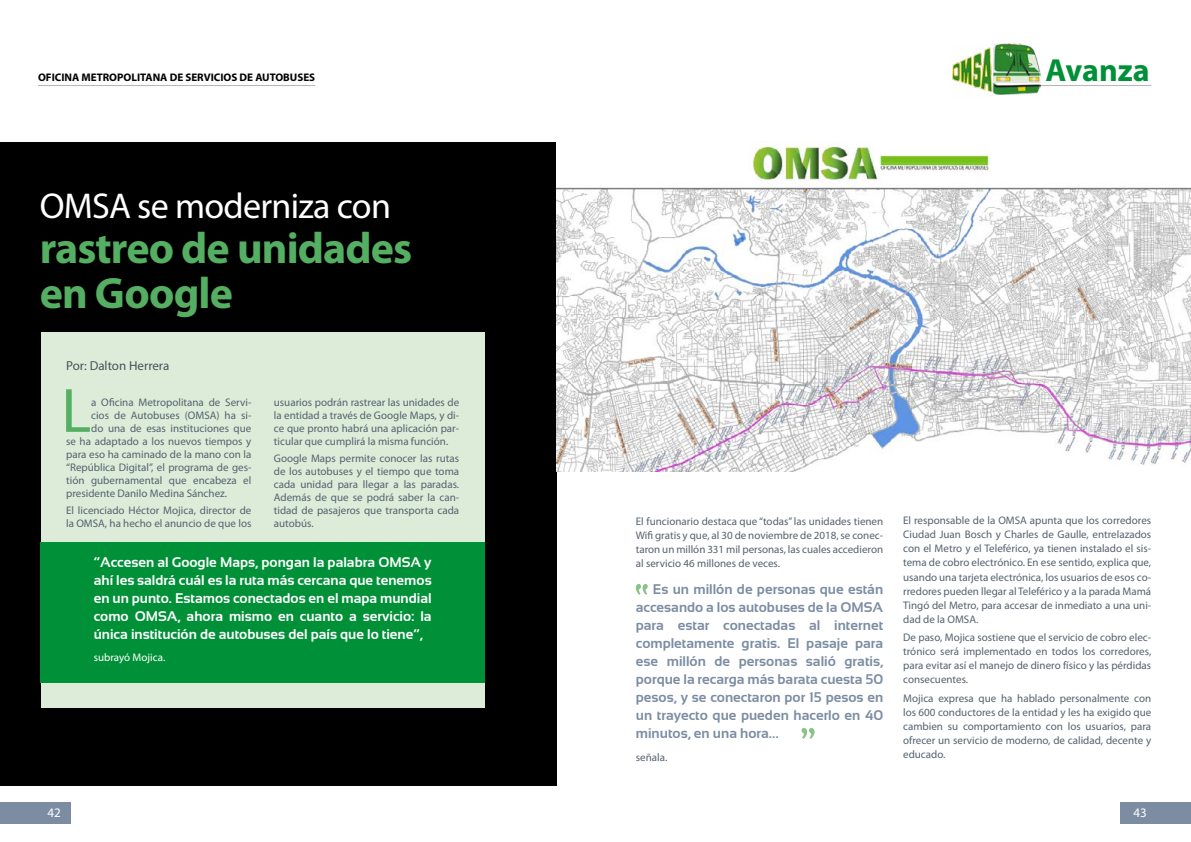
<style>
.page{position:relative;width:1191px;height:842px;background:#fff}
.page>*{position:absolute;margin:0;border:0;box-sizing:border-box;transform-origin:0 0}
.t1{font:63.1px "Myriad Pro";color:#55af62}
.t2{font:700 44px/45px "Myriad Pro";letter-spacing:-.02em;color:#55af62}
.t3{font:36px "Myriad Pro";letter-spacing:-.02em;color:#fff}
.t4{font:700 32px "Myriad Pro";color:#009037}
.t5{font:700 14px/18px "Sansation";color:#7c8da3;text-align:justify}
.t6{font:700 14px/18px "Sansation";color:#fff;text-align:justify}
.t7{font:13px "Myriad Pro";color:#47525e}
.t8{font:13px "Myriad Pro";color:#fff}
.t9{font:11px/14px "Myriad Pro";color:#55616f;text-align:justify}
.t10{font:700 11px "Myriad Pro";color:#000}
.t11{font:11px "Myriad Pro";color:#fff}
</style>
<div class="page">
<div style="left:0;top:142px;width:556px;height:643px;background:#000"></div>
<div style="left:41px;top:333px;width:443px;height:375px;background:#dcecd8"></div>
<div style="left:40px;top:543px;width:444px;height:140px;background:#009037"></div>
<img style="left:556px;top:143px;width:635px;height:329px">
<svg style="left:801px;top:728px;width:13px;height:11px"></svg>
<svg style="left:636px;top:584px;width:12px;height:11px"></svg>
<div style="left:1120px;top:802px;width:71px;height:21px;background:#7c8da3"></div>
<hr style="left:1038px;top:85px;width:113px;height:1px;background:#000">
<img style="left:952px;top:44px;width:88px;height:51px">
<hr style="left:38px;top:85px;width:277px;height:1px;background:#000">
<div style="left:0;top:802px;width:71px;height:21px;background:#7c8da3"></div>
<p class="t10" style="left:38px;top:70px;width:279px">OFICINA METROPOLITANA DE SERVICIOS DE AUTOBUSES</p>
<h3 class="t3" style="left:40px;top:184px;width:353px">OMSA se moderniza con</h3>
<h2 class="t2" style="left:40px;top:224px;width:374px">rastreo de unidades en Google</h2>
<p class="t7" style="left:66px;top:357px;width:105px">Por: Dalton Herrera</p>
<h1 class="t1" style="left:61px;top:372px;width:31px">L</h1>
<p class="t9" style="left:91px;top:395px;width:162px">a Oficina Metropolitana de Servi-</p>
<p class="t9" style="left:91px;top:408px;width:162px">cios de Autobuses (OMSA) ha si-</p>
<p class="t9" style="left:91px;top:421px;width:162px">do una de esas instituciones que</p>
<p class="t9" style="left:66px;top:434px;width:187px">se ha adaptado a los nuevos tiempos y</p>
<p class="t9" style="left:66px;top:447px;width:187px">para eso ha caminado de la mano con la</p>
<p class="t9" style="left:66px;top:460px;width:187px">“República Digital”, el programa de ges-</p>
<p class="t9" style="left:66px;top:473px;width:187px">tión gubernamental que encabeza el</p>
<p class="t9" style="left:66px;top:486px;width:162px">presidente Danilo Medina Sánchez.</p>
<p class="t9" style="left:66px;top:503px;width:187px;line-height:13px">El licenciado Héctor Mojica, director de la OMSA, ha hecho el anuncio de que los</p>
<p class="t9" style="left:274px;top:395px;width:187px;line-height:13px">usuarios podrán rastrear las unidades de la entidad a través de Google Maps, y di&shy;ce que pronto habrá una aplicación par&shy;ticular que cumplirá la misma función.</p>
<p class="t9" style="left:274px;top:451px;width:187px;line-height:13px">Google Maps permite conocer las rutas de los autobuses y el tiempo que toma cada unidad para llegar a las paradas.<br>Además de que se podrá saber la can&shy;tidad de pasajeros que transporta cada autobús.</p>
<p class="t6" style="left:94px;top:553px;width:339px">“Accesen al Google Maps, pongan la palabra OMSA y ahí les saldrá cuál es la ruta más cercana que tenemos en un punto. Estamos conectados en el mapa mundial como OMSA, ahora mismo en cuanto a servicio: la única institución de autobuses del país que lo tiene”,</p>
<p class="t11" style="left:94px;top:650px;width:73px">subrayó Mojica.</p>
<p class="t8" style="left:47px;top:804px;width:15px">42</p>
<h3 class="t4" style="left:1045px;top:49px;width:106px">Avanza</h3>
<p class="t9" style="left:636px;top:514px;width:249px">El funcionario destaca que “todas” las unidades tienen Wifi gratis y que, al 30 de noviembre de 2018, se conec&shy;taron un millón 331 mil personas, las cuales accedieron al servicio 46 millones de veces.</p>
<p class="t5" style="left:636px;top:580px;width:249px;text-indent:17px">Es un millón de personas que están accesando a los autobuses de la OMSA para estar conectadas al internet completamente gratis. El pasaje para ese millón de personas salió gratis, porque la recarga más barata cuesta 50 pesos, y se conectaron por 15 pesos en un trayecto que pueden hacerlo en 40 minutos, en una hora…</p>
<p class="t9" style="left:636px;top:750px;width:33px">señala.</p>
<p class="t9" style="left:903px;top:514px;width:250px">El responsable de la OMSA apunta que los corredores Ciudad Juan Bosch y Charles de Gaulle, entrelazados con el Metro y el Teleférico, ya tienen instalado el sis&shy;tema de cobro electrónico. En ese sentido, explica que, usando una tarjeta electrónica, los usuarios de esos co&shy;rredores pueden llegar al Teleférico y a la parada Mamá Tingó del Metro, para accesar de inmediato a una uni&shy;dad de la OMSA.</p>
<p class="t9" style="left:903px;top:630px;width:250px">De paso, Mojica sostiene que el servicio de cobro elec&shy;trónico será implementado en todos los corredores, para evitar así el manejo de dinero físico y las pérdidas consecuentes.</p>
<p class="t9" style="left:903px;top:691px;width:250px">Mojica expresa que ha hablado personalmente con los 600 conductores de la entidad y les ha exigido que cambien su comportamiento con los usuarios, para ofrecer un servicio de moderno, de calidad, decente y educado.</p>
<p class="t8" style="left:1133px;top:804px;width:15px">43</p>
</div>
